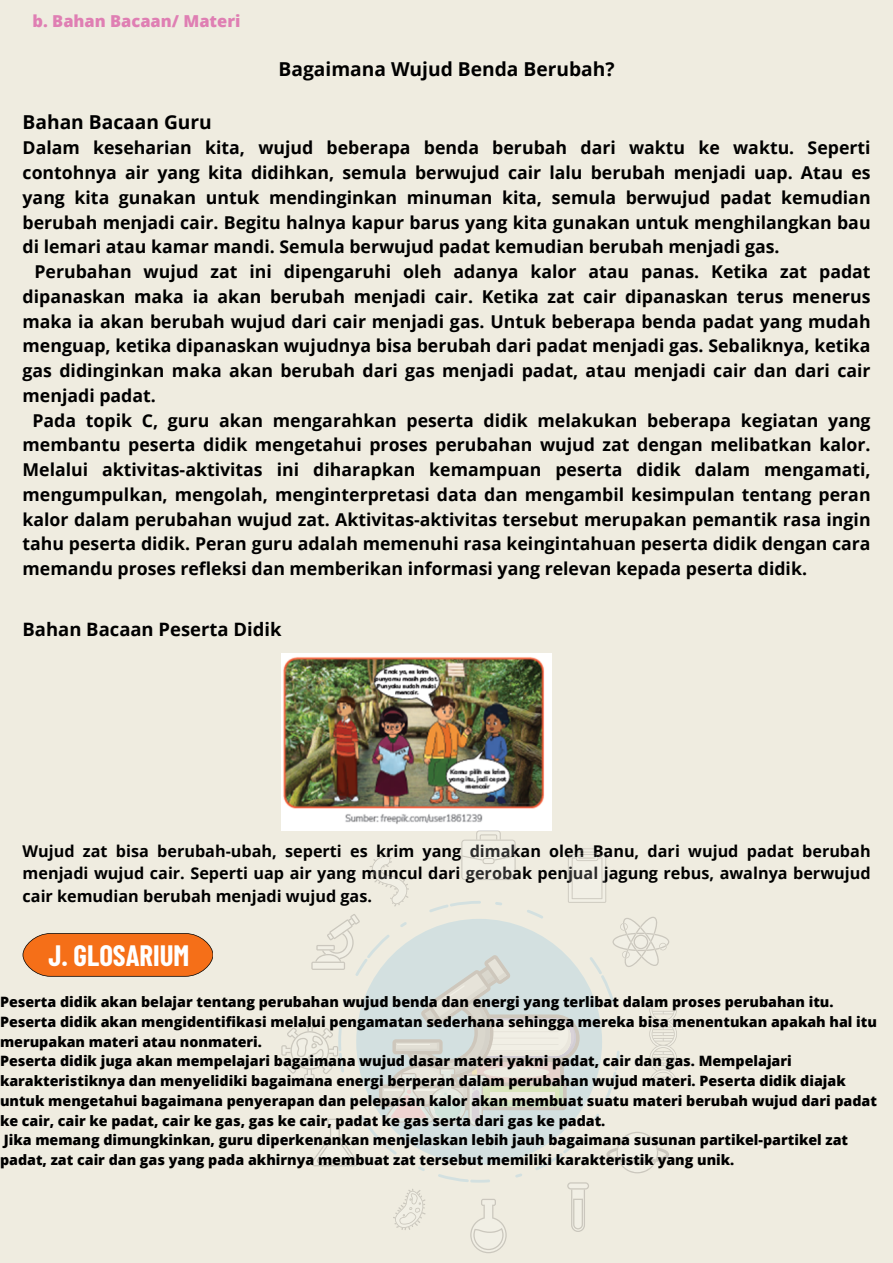
<style>
.page{position:relative;width:893px;height:1263px;background:#efece0}
.page>*{position:absolute;margin:0;border:0;box-sizing:border-box;transform-origin:0 0}
.t1{font:700 28.8px "Barlow Condensed";color:#fff}
.t2{font:700 19.2px "Open Sans";color:#000}
.t3{font:700 18.45px "Open Sans";color:#000}
.t4{font:700 17.7px "Open Sans";color:#000}
.t5{font:800 16.5px "Open Sans";color:#df7fb3}
.t6{font:700 16.2px/22.5px "Open Sans";color:#000;text-align:justify}
.t7{font:800 14.25px/19.6px "Open Sans";color:#000}
</style>
<div class="page">
<img style="left:281px;top:653px;width:270px;height:177px">
<svg style="left:338px;top:901px;width:282px;height:282px"></svg>
<svg style="left:567px;top:1182px;width:22px;height:50px"></svg>
<svg style="left:470px;top:1199px;width:37px;height:54px"></svg>
<svg style="left:606px;top:1132px;width:63px;height:41px"></svg>
<svg style="left:311px;top:1118px;width:48px;height:48px"></svg>
<svg style="left:612px;top:917px;width:57px;height:50px"></svg>
<svg style="left:311px;top:914px;width:49px;height:56px"></svg>
<svg style="left:281px;top:1022px;width:57px;height:57px"></svg>
<svg style="left:393px;top:1189px;width:32px;height:41px"></svg>
<svg style="left:369px;top:853px;width:40px;height:53px"></svg>
<svg style="left:461px;top:830px;width:54px;height:50px"></svg>
<svg style="left:568px;top:848px;width:38px;height:55px"></svg>
<svg style="left:649px;top:1008px;width:28px;height:77px"></svg>
<svg style="left:379px;top:955px;width:200px;height:171px"></svg>
<svg style="left:23px;top:933px;width:190px;height:44px;background:#eb7426"></svg>
<p class="t5" style="left:33px;top:10px;width:209px">b. Bahan Bacaan/ Materi</p>
<h3 class="t2" style="left:279px;top:56px;width:337px">Bagaimana Wujud Benda Berubah?</h3>
<h2 class="t2" style="left:23px;top:109px;width:191px">Bahan Bacaan Guru</h2>
<h2 class="t4" style="left:23px;top:136px;width:849px">Dalam keseharian kita, wujud beberapa benda berubah dari waktu ke waktu. Seperti</h2>
<h2 class="t4" style="left:23px;top:160px;width:849px">contohnya air yang kita didihkan, semula berwujud cair lalu berubah menjadi uap. Atau es</h2>
<h2 class="t4" style="left:23px;top:185px;width:849px">yang kita gunakan untuk mendinginkan minuman kita, semula berwujud padat kemudian</h2>
<h2 class="t4" style="left:23px;top:210px;width:849px">berubah menjadi cair. Begitu halnya kapur barus yang kita gunakan untuk menghilangkan bau</h2>
<h2 class="t4" style="left:23px;top:235px;width:758px">di lemari atau kamar mandi. Semula berwujud padat kemudian berubah menjadi gas.</h2>
<h2 class="t4" style="left:35px;top:259px;width:837px">Perubahan wujud zat ini dipengaruhi oleh adanya kalor atau panas. Ketika zat padat</h2>
<h2 class="t4" style="left:23px;top:284px;width:849px">dipanaskan maka ia akan berubah menjadi cair. Ketika zat cair dipanaskan terus menerus</h2>
<h2 class="t4" style="left:23px;top:309px;width:849px">maka ia akan berubah wujud dari cair menjadi gas. Untuk beberapa benda padat yang mudah</h2>
<h2 class="t4" style="left:23px;top:334px;width:849px">menguap, ketika dipanaskan wujudnya bisa berubah dari padat menjadi gas. Sebaliknya, ketika</h2>
<h2 class="t4" style="left:23px;top:358px;width:849px">gas didinginkan maka akan berubah dari gas menjadi padat, atau menjadi cair dan dari cair</h2>
<h2 class="t4" style="left:23px;top:383px;width:135px">menjadi padat.</h2>
<h2 class="t4" style="left:32px;top:408px;width:840px">Pada topik C, guru akan mengarahkan peserta didik melakukan beberapa kegiatan yang</h2>
<h2 class="t4" style="left:23px;top:433px;width:849px">membantu peserta didik mengetahui proses perubahan wujud zat dengan melibatkan kalor.</h2>
<h2 class="t4" style="left:23px;top:457px;width:849px">Melalui aktivitas-aktivitas ini diharapkan kemampuan peserta didik dalam mengamati,</h2>
<h2 class="t4" style="left:23px;top:482px;width:849px">mengumpulkan, mengolah, menginterpretasi data dan mengambil kesimpulan tentang peran</h2>
<h2 class="t4" style="left:23px;top:507px;width:849px">kalor dalam perubahan wujud zat. Aktivitas-aktivitas tersebut merupakan pemantik rasa ingin</h2>
<h2 class="t4" style="left:23px;top:532px;width:849px">tahu peserta didik. Peran guru adalah memenuhi rasa keingintahuan peserta didik dengan cara</h2>
<h2 class="t4" style="left:23px;top:556px;width:786px">memandu proses refleksi dan memberikan informasi yang relevan kepada peserta didik.</h2>
<h2 class="t3" style="left:23px;top:616px;width:260px">Bahan Bacaan Peserta Didik</h2>
<h2 class="t6" style="left:23px;top:839px;width:849px">Wujud zat bisa berubah-ubah, seperti es krim yang dimakan oleh Banu, dari wujud padat berubah menjadi wujud cair. Seperti uap air yang muncul dari gerobak penjual jagung rebus, awalnya berwujud cair kemudian berubah menjadi wujud gas.</h2>
<p class="t1" style="left:48px;top:937px;width:142px">J. GLOSARIUM</p>
<h1 class="t7" style="left:0;top:992px;width:878px">Peserta didik akan belajar tentang perubahan wujud benda dan energi yang terlibat dalam proses perubahan itu.<br>Peserta didik akan mengidentifikasi melalui pengamatan sederhana sehingga mereka bisa menentukan apakah hal itu merupakan materi atau nonmateri.</h1>
<p class="t7" style="left:0;top:1051px;width:878px">Peserta didik juga akan mempelajari bagaimana wujud dasar materi yakni padat, cair dan gas. Mempelajari karakteristiknya dan menyelidiki bagaimana energi berperan dalam perubahan wujud materi. Peserta didik diajak untuk mengetahui bagaimana penyerapan dan pelepasan kalor akan membuat suatu materi berubah wujud dari padat ke cair, cair ke padat, cair ke gas, gas ke cair, padat ke gas serta dari gas ke padat.</p>
<p class="t7" style="left:0;top:1130px;width:849px">Jika memang dimungkinkan, guru diperkenankan menjelaskan lebih jauh bagaimana susunan partikel-partikel zat padat, zat cair dan gas yang pada akhirnya membuat zat tersebut memiliki karakteristik yang unik.</p>
</div>
